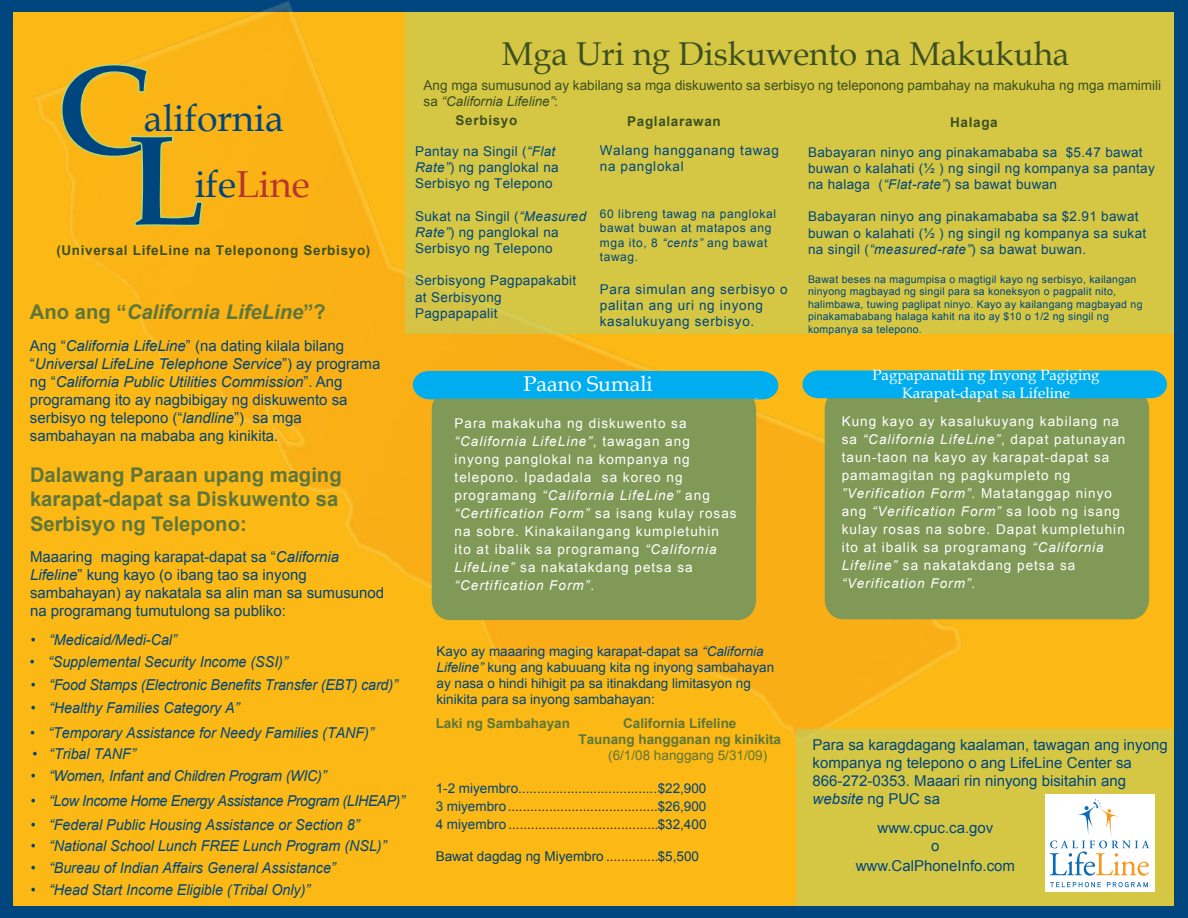
<style>
.page{position:relative;width:1188px;height:918px;background:#00467e}
.page>*{position:absolute;margin:0;border:0;box-sizing:border-box;transform-origin:0 0}
.t1{font:700 130.2px "Book Antiqua";color:#00467e}
.t2{font:37.5px "Book Antiqua";color:#00467e}
.t3{font:37.5px "Book Antiqua";color:#b83430}
.t4{font:33px "Book Antiqua";color:#3c5022}
.t5{font:21.3px "Book Antiqua";color:#fff}
.t6{font:700 20.25px/24.3px "Arial";color:#5e763b}
.t7{font:italic 700 20.25px "Arial";color:#5e763b}
.t8{font:15px/18px "Arial";color:#00467e}
.t9{font:italic 15px/22.8px "Arial";color:#00467e;scale:.95 1}
.t10{font:15px/18px "Book Antiqua";color:#fff;text-align:center}
.t11{font:15px/22.8px "Arial";color:#00467e;text-align:justify;scale:.95 1}
.t12{font:13.5px/18px "Arial";letter-spacing:.075em;color:#fff}
.t13{font:13.5px/16.2px "Arial";letter-spacing:.025em;color:#00467e}
.t14{font:13.5px/16.2px "Arial";color:#00467e}
.t15{font:13.5px/18px "Arial";color:#231f20;text-align:justify}
.t16{font:13.5px/16.2px "Arial";color:#3c5022}
.t17{font:13.5px/16.2px "Arial";letter-spacing:.05em;color:#00467e}
.t18{font:700 13.5px "Arial";letter-spacing:.05em;color:#3c5022}
.t19{font:700 13.5px/16.2px "Arial";color:#5e763b;text-align:center}
.t20{font:13.5px "Arial";color:#00416c}
.t21{font:13.5px "Arial";color:#5e763b}
.t22{font:12px/14.4px "Arial";letter-spacing:.05em;color:#00467e}
.t23{font:10.5px/12.6px "Arial";letter-spacing:.025em;color:#00467e}
.s1{color:#00467e}
.s2{font-style:normal}
.s3{font-style:italic}
.s4{color:#00416c}
.s5{color:#231f20}
</style>
<div class="page">
<div style="left:14px;top:13px;width:1160px;height:893px;background:#fcb814"></div>
<img style="left:29px;top:1px;width:972px;height:738px">
<div style="left:796px;top:729px;width:377px;height:177px;background:#d5c744"></div>
<div style="left:825px;top:398px;width:324px;height:221px;background:#809957"></div>
<div style="left:432px;top:399px;width:324px;height:221px;background:#809957"></div>
<div style="left:802px;top:371px;width:365px;height:27px;background:#00aeef"></div>
<div style="left:413px;top:371px;width:365px;height:28px;background:#00aeef"></div>
<div style="left:406px;top:12px;width:768px;height:322px;background:#d5c744"></div>
<div style="left:1045px;top:794px;width:109px;height:98px;background:#fff"></div>
<svg style="left:1050px;top:798px;width:99px;height:78px"></svg>
<svg style="left:1050px;top:882px;width:51px;height:5px"></svg>
<svg style="left:1107px;top:882px;width:41px;height:5px"></svg>
<svg style="left:60px;top:63px;width:144px;height:164px"></svg>
<h1 class="t1" style="left:57px;top:35px;width:96px">C</h1>
<h2 class="t2" style="left:144px;top:95px;width:141px">alifornia</h2>
<h1 class="t1" style="left:126px;top:105px;width:81px">L</h1>
<h2 class="t3" style="left:195px;top:161px;width:116px"><span class="s1">ife</span>Line</h2>
<p class="t18" style="left:56px;top:241px;width:316px">(Universal LifeLine na Teleponong Serbisyo)</p>
<h3 class="t7" style="left:30px;top:298px;width:297px"><span class="s2">Ano ang “</span>California LifeLine<span class="s2">”?</span></h3>
<p class="t8" style="left:30px;top:337px;width:352px">Ang “<span class="s3">California LifeLine</span>” (na dating kilala bilang “<span class="s3">Universal LifeLine Telephone Service</span>”) ay programa ng “<span class="s3">California Public Utilities Commission</span>”. Ang programang ito ay nagbibigay ng diskuwento sa serbisyo ng telepono (“<span class="s3">landline</span>”) sa mga sambahayan na mababa ang kinikita.</p>
<h3 class="t6" style="left:30px;top:463px;width:313px">Dalawang Paraan upang maging karapat-dapat sa Diskuwento sa<br>Serbisyo ng Telepono:</h3>
<p class="t8" style="left:30px;top:548px;width:356px">Maaaring maging karapat-dapat sa “<span class="s3">California Lifeline</span>” kung kayo (o ibang tao sa inyong sambahayan) ay nakatala sa alin man sa sumusunod na programang tumutulong sa publiko:</p>
<p class="t9" style="left:48px;top:629px;width:370px">“Medicaid/Medi-Cal”<br>“Supplemental Security Income (SSI)”<br>“Food Stamps (Electronic Benefits Transfer (EBT) card)” “Healthy Families Category A”</p>
<p class="t11" style="left:30px;top:628px;width:8px">• • • •</p>
<p class="t9" style="left:31px;top:743px;width:112px;line-height:22px"><span class="s2">•</span> “Tribal TANF” <span class="s2">•</span></p>
<p class="t11" style="left:31px;top:789px;width:7px;line-height:24px">• •</p>
<p class="t11" style="left:31px;top:835px;width:7px">•</p>
<p class="t9" style="left:30px;top:721px;width:363px"><span class="s2">•</span> “Temporary Assistance for Needy Families (TANF)”</p>
<p class="t9" style="left:49px;top:764px;width:376px;line-height:24.5px">“Women, Infant and Children Program (WIC)”<br>“Low Income Home Energy Assistance Program (LIHEAP)” “Federal Public Housing Assistance or Section 8”</p>
<p class="t9" style="left:49px;top:835px;width:357px">“National School Lunch FREE Lunch Program (NSL)”</p>
<p class="t9" style="left:49px;top:879px;width:276px">“Head Start Income Eligible (Tribal Only)”</p>
<p class="t9" style="left:49px;top:857px;width:303px">“Bureau of Indian Affairs General Assistance”</p>
<p class="t11" style="left:31px;top:857px;width:7px">•</p>
<p class="t11" style="left:31px;top:879px;width:7px">•</p>
<h3 class="t4" style="left:502px;top:34px;width:569px">Mga Uri ng Diskuwento na Makukuha</h3>
<p class="t16" style="left:424px;top:77px;width:739px">Ang mga sumusunod ay kabilang sa mga diskuwento sa serbisyo ng teleponong pambahay na makukuha ng mga mamimili sa <span class="s3">“California Lifeline”</span>:</p>
<p class="t13" style="left:808px;top:144px;width:348px">Babayaran ninyo ang pinakamababa sa $5.47 bawat buwan o kalahati (½ ) ng singil ng kompanya sa pantay na halaga (<span class="s3">“Flat-rate”</span>) sa bawat buwan</p>
<p class="t13" style="left:808px;top:209px;width:340px">Babayaran ninyo ang pinakamababa sa $2.91 bawat buwan o kalahati (½ ) ng singil ng kompanya sa sukat na singil (<span class="s3">“measured-rate”</span>) sa bawat buwan.</p>
<p class="t23" style="left:808px;top:273px;width:336px">Bawat beses na magumpisa o magtigil kayo ng serbisyo, kailangan ninyong magbayad ng singil para sa koneksyon o pagpalit nito, halimbawa, tuwing paglipat ninyo. Kayo ay kailangang magbayad ng pinakamababang halaga kahit na ito ay $10 o 1/2 ng singil ng kompanya sa telepono.</p>
<p class="t18" style="left:456px;top:112px;width:63px">Serbisyo</p>
<p class="t18" style="left:627px;top:112px;width:95px">Paglalarawan</p>
<p class="t18" style="left:950px;top:113px;width:49px">Halaga</p>
<p class="t17" style="left:600px;top:142px;width:181px">Walang hangganang tawag na panglokal</p>
<p class="t22" style="left:600px;top:207px;width:178px">60 libreng tawag na panglokal bawat buwan at matapos ang mga ito, 8 <span class="s3">“cents”</span> ang bawat tawag.</p>
<p class="t17" style="left:600px;top:281px;width:189px">Para simulan ang serbisyo o palitan ang uri ng inyong kasalukuyang serbisyo.</p>
<p class="t13" style="left:415px;top:143px;width:145px">Pantay na Singil (<span class="s3">“Flat<br>Rate”</span>) ng panglokal na<br>Serbisyo ng Telepono</p>
<p class="t13" style="left:415px;top:208px;width:173px">Sukat na Singil (<span class="s3">“Measured<br>Rate”</span>) ng panglokal na<br>Serbisyo ng Telepono</p>
<p class="t13" style="left:415px;top:273px;width:163px">Serbisyong Pagpapakabit at Serbisyong<br>Pagpapapalit</p>
<h3 class="t5" style="left:524px;top:370px;width:131px">Paano Sumali</h3>
<p class="t12" style="left:455px;top:414px;width:284px">Para makakuha ng diskuwento sa <span class="s3">“California LifeLine”</span>, tawagan ang inyong panglokal na kompanya ng telepono. Ipadadala sa koreo ng programang <span class="s3">“California LifeLine”</span> ang <span class="s3">“Certification Form”</span> sa isang kulay rosas na sobre. Kinakailangang kumpletuhin ito at ibalik sa programang <span class="s3">“California LifeLine”</span> sa nakatakdang petsa sa <span class="s3">“Certification Form”</span>.</p>
<p class="t14" style="left:437px;top:643px;width:339px">Kayo ay maaaring maging karapat-dapat sa <span class="s3">“California Lifeline”</span> kung ang kabuuang kita ng inyong sambahayan ay nasa o hindi hihigit pa sa itinakdang limitasyon ng kinikita para sa inyong sambahayan:</p>
<p class="t19" style="left:436px;top:715px;width:136px">Laki ng Sambahayan</p>
<p class="t19" style="left:579px;top:715px;width:204px">California Lifeline<br>Taunang hangganan ng kinikita</p>
<p class="t21" style="left:608px;top:747px;width:161px">(6/1/08 hanggang 5/31/09)</p>
<p class="t15" style="left:436px;top:779px;width:272px"><span class="s1">1-2 miyembro</span><span class="s4">.....................................</span><span class="s1">$22,900<br>3 miyembro</span>........................................<span class="s1">$26,900<br>4 miyembro</span> ........................................<span class="s4">$32,400</span></p>
<p class="t20" style="left:436px;top:848px;width:265px">Bawat dagdag ng Miyembro <span class="s5">..............</span>$5,500</p>
<p class="t10" style="left:873px;top:366px;width:228px">Pagpapanatili ng Inyong Pagiging<br>Karapat-dapat sa Lifeline</p>
<p class="t12" style="left:842px;top:413px;width:285px">Kung kayo ay kasalukuyang kabilang na sa <span class="s3">“California LifeLine”</span>, dapat patunayan taun-taon na kayo ay karapat-dapat sa pamamagitan ng pagkumpleto ng <span class="s3">”Verification Form”</span>. Matatanggap ninyo ang <span class="s3">“Verification Form”</span> sa loob ng isang kulay rosas na sobre. Dapat kumpletuhin ito at ibalik sa programang <span class="s3">“California Lifeline”</span> sa nakatakdang petsa sa <span class="s3">“Verification Form”</span>.</p>
<p class="t8" style="left:813px;top:736px;width:357px">Para sa karagdagang kaalaman, tawagan ang inyong kompanya ng telepono o ang LifeLine Center sa 866-272-0353. Maaari rin ninyong bisitahin ang <span class="s3">website</span> ng PUC sa</p>
<p class="t8" style="left:878px;top:819px;width:117px;text-align:center">www.cpuc.ca.gov o</p>
<p class="t8" style="left:856px;top:857px;width:161px">www.CalPhoneInfo.com</p>
</div>
